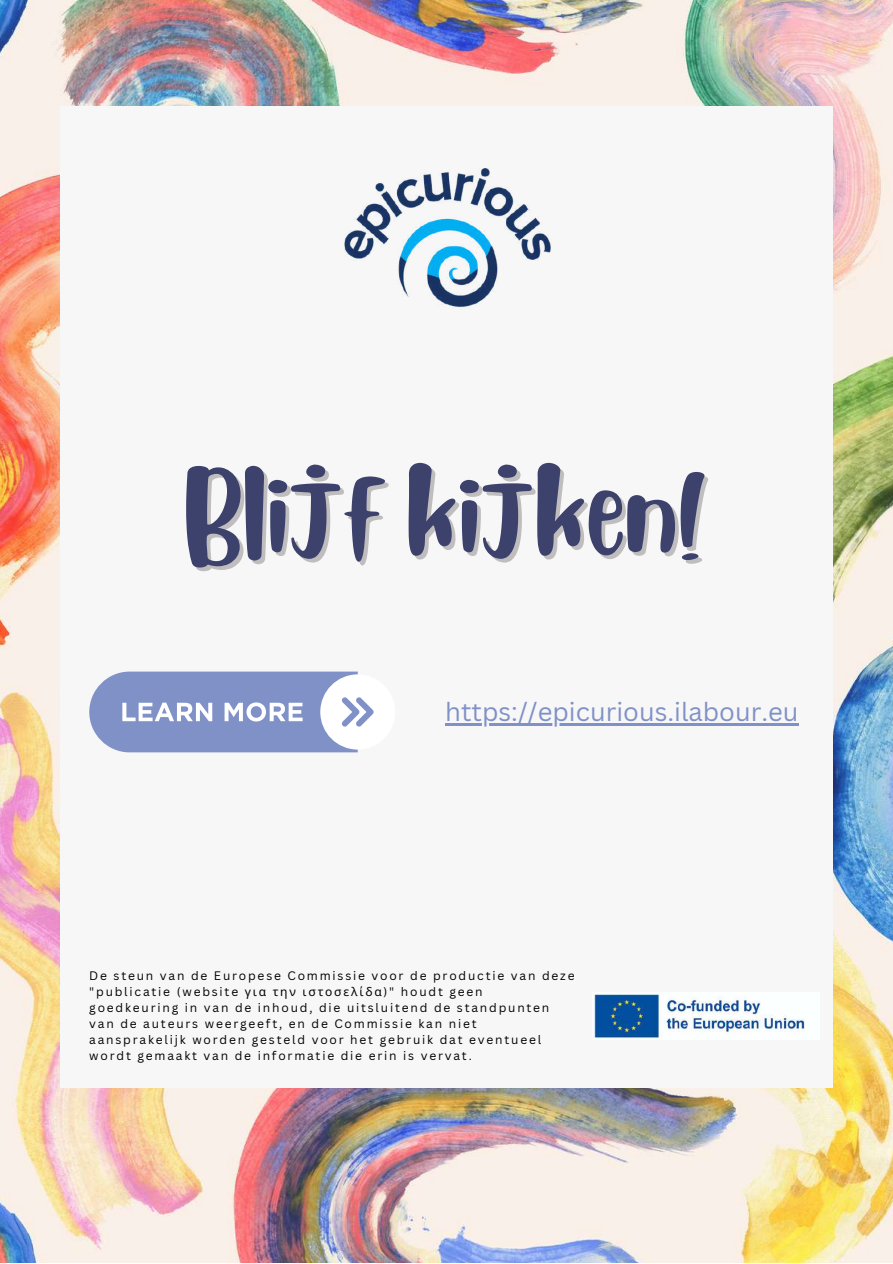
<style>
.page{position:relative;width:893px;height:1264px;background:#fff}
.page>*{position:absolute;margin:0;border:0;box-sizing:border-box;transform-origin:0 0}
.t1{font:84.45px "Blueberry";color:#3d426d}
.t2{font:25.65px "Canva Sans";color:#8091c7}
.t3{font:12px/16px "Canva Sans";letter-spacing:.15em;color:#000}
.s1{font-family:"Noto Sans"}
</style>
<div class="page">
<img style="left:0;top:0;width:892px;height:1262px">
<div style="left:60px;top:106px;width:772px;height:982px;background:#f7f7f7"></div>
<div style="left:320px;top:674px;width:75px;height:75px;background:#fff;border-radius:50%"></div>
<svg style="left:89px;top:671px;width:285px;height:81px"></svg>
<img style="left:344px;top:168px;width:207px;height:139px">
<hr style="left:445px;top:723px;width:353px;height:2px;background:#8091c7">
<img style="left:594px;top:994px;width:211px;height:45px">
<h1 class="t1" style="left:184px;top:451px;width:525px">Blijf kijken!</h1>
<h2 class="t2" style="left:445px;top:694px;width:355px">https://epicurious.ilabour.eu</h2>
<p class="t3" style="left:89px;top:967px;width:486px">De steun van de Europese Commissie voor de productie van deze "publicatie (website <span class="s1">για την ιστοσελίδα</span>)" houdt geen goedkeuring in van de inhoud, die uitsluitend de standpunten van de auteurs weergeeft, en de Commissie kan niet aansprakelijk worden gesteld voor het gebruik dat eventueel wordt gemaakt van de informatie die erin is vervat.</p>
</div>
